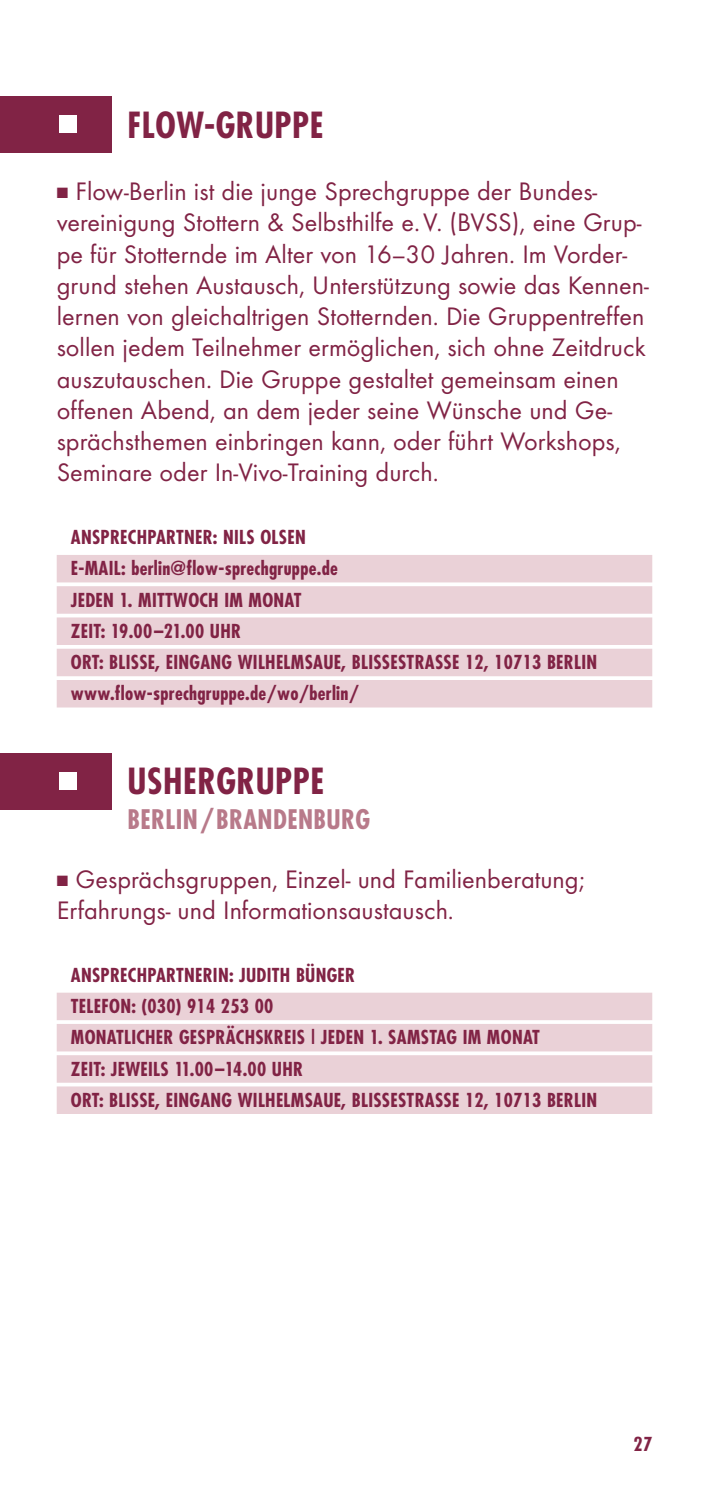
<style>
.page{position:relative;width:709px;height:1489px;background:#fff}
.page>*{position:absolute;margin:0;border:0;box-sizing:border-box;transform-origin:0 0}
.t1{font:700 condensed 35px "Futura";letter-spacing:.015em;color:#812345}
.t2{font:26.25px/31.2px "Futura T";color:#812345}
.t3{font:700 condensed 26.25px "Futura";letter-spacing:.015em;color:#b87a8a}
.t4{font:700 condensed 18.75px/31.2px "Futura";letter-spacing:.015em;color:#812345}
</style>
<div class="page">
<div style="left:57px;top:555px;width:595px;height:27px;background:#ead1d7"></div>
<div style="left:57px;top:586px;width:595px;height:27px;background:#ead1d7"></div>
<div style="left:57px;top:617px;width:595px;height:28px;background:#ead1d7"></div>
<div style="left:57px;top:648px;width:595px;height:28px;background:#ead1d7"></div>
<div style="left:57px;top:680px;width:595px;height:27px;background:#ead1d7"></div>
<div style="left:57px;top:992px;width:595px;height:28px;background:#ead1d7"></div>
<div style="left:57px;top:1023px;width:595px;height:28px;background:#ead1d7"></div>
<div style="left:57px;top:1055px;width:595px;height:27px;background:#ead1d7"></div>
<div style="left:57px;top:1086px;width:595px;height:27px;background:#ead1d7"></div>
<div style="left:0;top:752px;width:112px;height:57px;background:#812345"></div>
<div style="left:59px;top:772px;width:18px;height:17px;background:#fff"></div>
<div style="left:0;top:96px;width:112px;height:56px;background:#812345"></div>
<div style="left:59px;top:115px;width:18px;height:18px;background:#fff"></div>
<h1 class="t1" style="left:128px;top:102px;width:197px">FLOW-GRUPPE</h1>
<p class="t2" style="left:57px;top:175px;width:593px">■ Flow-Berlin ist die junge Sprechgruppe der Bundes&shy;vereinigung Stottern &amp; Selbsthilfe e.V. (BVSS), eine Grup&shy;pe für Stotternde im Alter von 16—30 Jahren. Im Vorder&shy;grund stehen Austausch, Unterstützung sowie das Kennen&shy;lernen von gleichaltrigen Stotternden. Die Gruppentreffen sollen jedem Teilnehmer ermöglichen, sich ohne Zeitdruck auszutauschen. Die Gruppe gestaltet gemeinsam einen offenen Abend, an dem jeder seine Wünsche und Ge&shy;sprächsthemen einbringen kann, oder führt Workshops, Seminare oder In-Vivo-Training durch.</p>
<p class="t4" style="left:71px;top:521px;width:528px">ANSPRECHPARTNER: NILS OLSEN<br>E-MAIL: berlin@flow-sprechgruppe.de<br>JEDEN 1. MITTWOCH IM MONAT<br>ZEIT: 19.00–21.00 UHR<br>ORT: BLISSE, EINGANG WILHELMSAUE, BLISSESTRASSE 12, 10713 BERLIN www.flow-sprechgruppe.de/wo/berlin/</p>
<h1 class="t1" style="left:128px;top:758px;width:198px">USHERGRUPPE</h1>
<p class="t3" style="left:128px;top:802px;width:244px">BERLIN/BRANDENBURG</p>
<p class="t2" style="left:57px;top:863px;width:529px">■ Gesprächsgruppen, Einzel- und Familienberatung;<br>Erfahrungs- und Informationsaustausch.</p>
<p class="t4" style="left:71px;top:959px;width:528px">ANSPRECHPARTNERIN: JUDITH BÜNGER<br>TELEFON: (030) 914 253 00<br>MONATLICHER GESPRÄCHSKREIS | JEDEN 1. SAMSTAG IM MONAT<br>ZEIT: JEWEILS 11.00–14.00 UHR<br>ORT: BLISSE, EINGANG WILHELMSAUE, BLISSESTRASSE 12, 10713 BERLIN</p>
<p class="t4" style="left:633px;top:1427px;width:20px">27</p>
</div>
